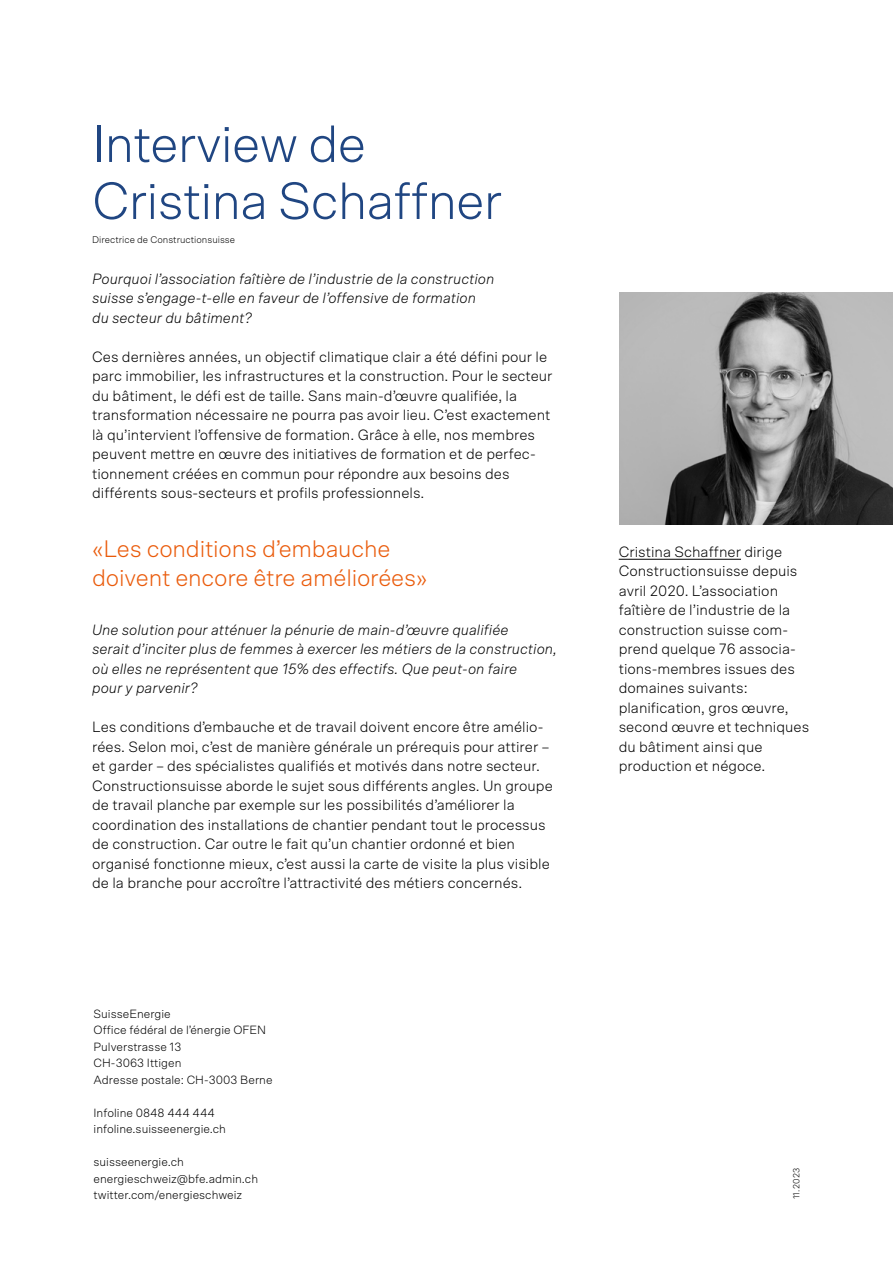
<style>
.page{position:relative;width:893px;height:1263px;background:#fff}
.page>*{position:absolute;margin:0;border:0;box-sizing:border-box;transform-origin:0 0}
.t1{font:300 52.5px/57px "Scto Grotesk A";letter-spacing:-.02em;color:#204682}
.t2{font:300 24px/29.2px "Scto Grotesk A";letter-spacing:-.01em;color:#ea5b0b}
.t3{font:300 15px/19.5px "Scto Grotesk A";color:#000}
.t4{font:italic 300 15px/19.5px "Scto Grotesk A";color:#000}
.t5{font:300 12px/16.5px "Scto Grotesk A";color:#000}
.t6{font:300 9.75px "Scto Grotesk A";color:#000}
.t7{font:300 9px "Scto Grotesk A";color:#000}
</style>
<div class="page">
<img style="left:619px;top:292px;width:274px;height:232px">
<hr style="left:619px;top:559px;width:122px;height:1px;background:#000">
<h1 class="t1" style="left:92px;top:115px;width:412px">Interview de<br>Cristina Schaffner</h1>
<p class="t6" style="left:92px;top:234px;width:145px">Directrice de Constructionsuisse</p>
<p class="t4" style="left:92px;top:268px;width:404px">Pourquoi l’association faîtière de l’industrie de la construction suisse s’engage-t-elle en faveur de l’offensive de formation du secteur du bâtiment?</p>
<p class="t3" style="left:92px;top:346px;width:462px">Ces dernières années, un objectif climatique clair a été défini pour le parc immobilier, les infrastructures et la construction. Pour le secteur du bâtiment, le défi est de taille. Sans main-d’œuvre qualifiée, la transformation nécessaire ne pourra pas avoir lieu. C’est exactement là qu’intervient l’offensive de formation. Grâce à elle, nos membres peuvent mettre en œuvre des initiatives de formation et de perfec&shy;tionnement créées en commun pour répondre aux besoins des différents sous-secteurs et profils professionnels.</p>
<h2 class="t2" style="left:92px;top:533px;width:337px">«Les conditions d’embauche doivent encore être améliorées»</h2>
<p class="t4" style="left:92px;top:619px;width:466px">Une solution pour atténuer la pénurie de main-d’œuvre qualifiée<br>serait d’inciter plus de femmes à exercer les métiers de la construction, où elles ne représentent que 15% des effectifs. Que peut-on faire<br>pour y parvenir?</p>
<p class="t3" style="left:92px;top:717px;width:462px">Les conditions d’embauche et de travail doivent encore être amélio&shy;rées. Selon moi, c’est de manière générale un prérequis pour attirer – et garder – des spécialistes qualifiés et motivés dans notre secteur.<br>Constructionsuisse aborde le sujet sous différents angles. Un groupe de travail planche par exemple sur les possibilités d’améliorer la coordination des installations de chantier pendant tout le processus de construction. Car outre le fait qu’un chantier ordonné et bien organisé fonctionne mieux, c’est aussi la carte de visite la plus visible de la branche pour accroître l’attractivité des métiers concernés.</p>
<p class="t5" style="left:94px;top:1005px;width:181px">SuisseEnergie<br>Office fédéral de l’énergie OFEN<br>Pulverstrasse 13<br>CH-3063 Ittigen<br>Adresse postale: CH-3003 Berne</p>
<p class="t5" style="left:94px;top:1104px;width:134px">Infoline 0848 444 444 infoline.suisseenergie.ch</p>
<p class="t5" style="left:94px;top:1154px;width:166px">suisseenergie.ch energieschweiz@bfe.admin.ch twitter.com/energieschweiz</p>
<p class="t3" style="left:619px;top:541px;width:192px">Cristina Schaffner dirige<br>Constructionsuisse depuis avril 2020. L’association faîtière de l’industrie de la construction suisse com&shy;prend quelque 76 associa&shy;tions-membres issues des domaines suivants: planification, gros œuvre, second œuvre et techniques du bâtiment ainsi que production et négoce.</p>
<p class="t7" style="left:791px;top:1199px;width:33px;rotate:-90deg">11.2023</p>
</div>
